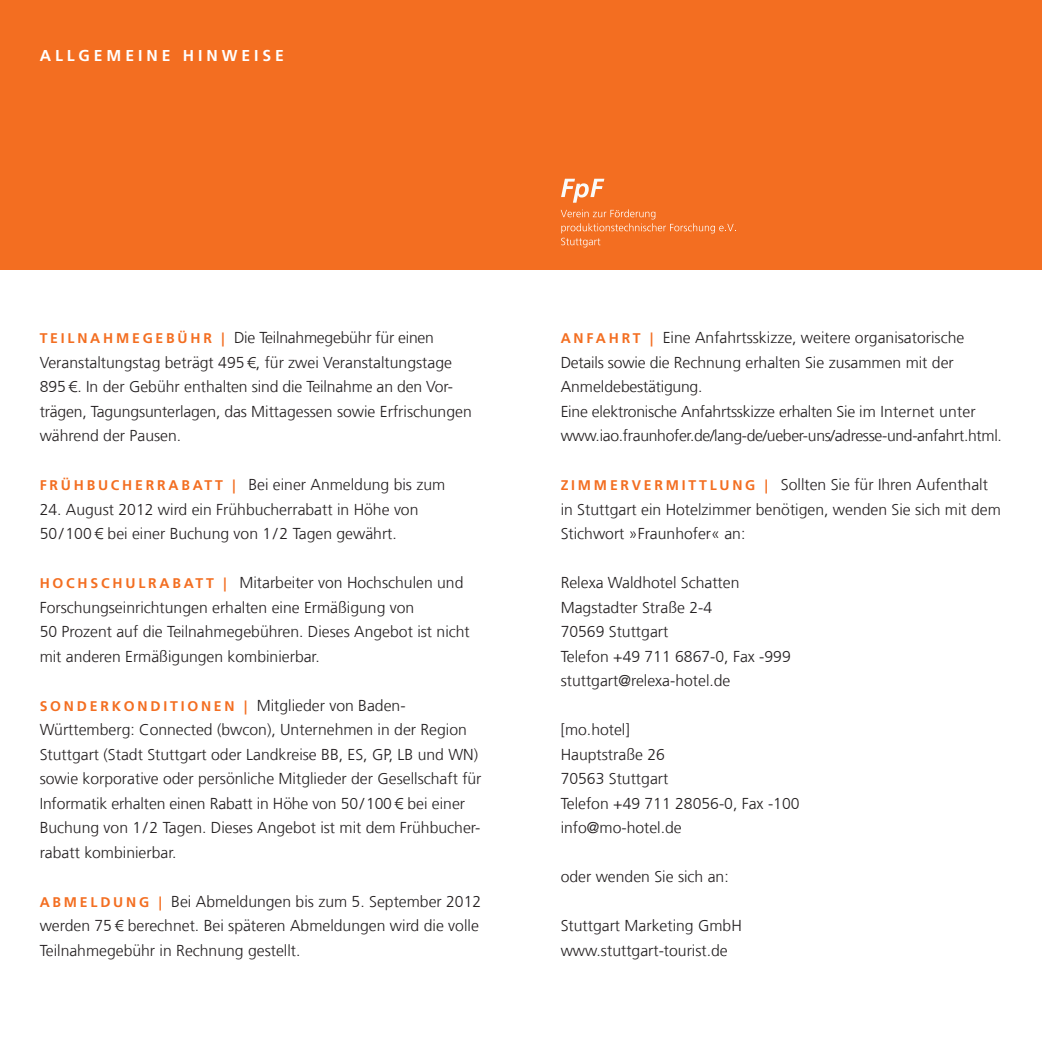
<style>
.page{position:relative;width:1042px;height:1042px;background:#fff}
.page>*{position:absolute;margin:0;border:0;box-sizing:border-box;transform-origin:0 0}
.t1{font:300 15.75px/24.5px "Frutiger LT Com";color:#231f20}
.t2{font:700 15.75px "Frutiger LT Com";letter-spacing:.25em;color:#fff}
.t3{font:700 14px "Frutiger LT Com";letter-spacing:.2em;color:#f36e21}
.s1{font-weight:700;font-size:14px;color:#f36e21}
</style>
<div class="page">
<div style="left:0;top:0;width:536px;height:270px;background:#f36e21"></div>
<div style="left:506px;top:0;width:536px;height:270px;background:#f36e21"></div>
<svg style="left:561px;top:179px;width:43px;height:24px"></svg>
<svg style="left:561px;top:209px;width:175px;height:38px"></svg>
<p class="t2" style="left:40px;top:46px;width:246px">ALLGEMEI NE HI NWEI SE</p>
<p class="t1" style="left:40px;top:326px;width:434px"><span class="s1">T E I L N A H M E G E B Ü H R |</span> Die Teilnahmegebühr für einen Veranstaltungstag beträgt 495 €, für zwei Veranstaltungstage 895 €. In der Gebühr enthalten sind die Teilnahme an den Vor&shy;trägen, Tagungsunterlagen, das Mittagessen sowie Erfrischungen während der Pausen.</p>
<p class="t3" style="left:40px;top:477px;width:175px">F RÜHBUCHERRABATT</p>
<p class="t1" style="left:232px;top:473px;width:214px"><span class="s1">|</span> Bei einer Anmeldung bis zum</p>
<p class="t1" style="left:40px;top:497px;width:380px">24. August 2012 wird ein Frühbucherrabatt in Höhe von<br>50/100 € bei einer Buchung von 1/2 Tagen gewährt.</p>
<p class="t3" style="left:40px;top:575px;width:166px">H OCHSCHULRABATT</p>
<p class="t1" style="left:40px;top:571px;width:432px;text-indent:184px"><span class="s1">|</span> Mitarbeiter von Hochschulen und Forschungseinrichtungen erhalten eine Ermäßigung von<br>50 Prozent auf die Teilnahmegebühren. Dieses Angebot ist nicht mit anderen Ermäßigungen kombinierbar.</p>
<p class="t3" style="left:40px;top:698px;width:132px">SONDERK ONDITI</p>
<p class="t1" style="left:40px;top:693px;width:443px;text-indent:148px"><span class="s1">O N E N |</span> Mitglieder von Baden-Württemberg: Connected (bwcon), Unternehmen in der Region Stuttgart (Stadt Stuttgart oder Landkreise BB, ES, GP, LB und WN) sowie korporative oder persönliche Mitglieder der Gesellschaft für Informatik erhalten einen Rabatt in Höhe von 50/100 € bei einer Buchung von 1/2 Tagen. Dieses Angebot ist mit dem Frühbucher&shy;rabatt kombinierbar.</p>
<p class="t1" style="left:40px;top:889px;width:443px"><span class="s1">A B M E L D U N G |</span> Bei Abmeldungen bis zum 5. September 2012 werden 75 € berechnet. Bei späteren Abmeldungen wird die volle<br>Teilnahmegebühr in Rechnung gestellt.</p>
<p class="t1" style="left:561px;top:326px;width:443px"><span class="s1">A N F A H R T |</span> Eine Anfahrtsskizze, weitere organisatorische Details sowie die Rechnung erhalten Sie zusammen mit der Anmeldebestätigung.<br>Eine elektronische Anfahrtsskizze erhalten Sie im Internet unter www.iao.fraunhofer.de/lang-de/ueber-uns/adresse-und-anfahrt.html.</p>
<p class="t3" style="left:561px;top:477px;width:131px">ZI MMERV ERMITT</p>
<p class="t1" style="left:561px;top:473px;width:442px;text-indent:149px"><span class="s1">L U N G |</span> Sollten Sie für Ihren Aufenthalt in Stuttgart ein Hotelzimmer benötigen, wenden Sie sich mit dem<br>Stichwort »Fraunhofer« an:</p>
<p class="t1" style="left:561px;top:571px;width:232px">Relexa Waldhotel Schatten<br>Magstadter Straße 2-4<br>70569 Stuttgart<br>Telefon +49 711 6867-0, Fax -999 stuttgart@relexa-hotel.de</p>
<p class="t1" style="left:561px;top:718px;width:240px">[mo.hotel]<br>Hauptstraße 26<br>70563 Stuttgart<br>Telefon +49 711 28056-0, Fax -100 info@mo-hotel.de</p>
<p class="t1" style="left:561px;top:865px;width:170px">oder wenden Sie sich an:</p>
<p class="t1" style="left:561px;top:914px;width:183px">Stuttgart Marketing GmbH www.stuttgart-tourist.de</p>
</div>
